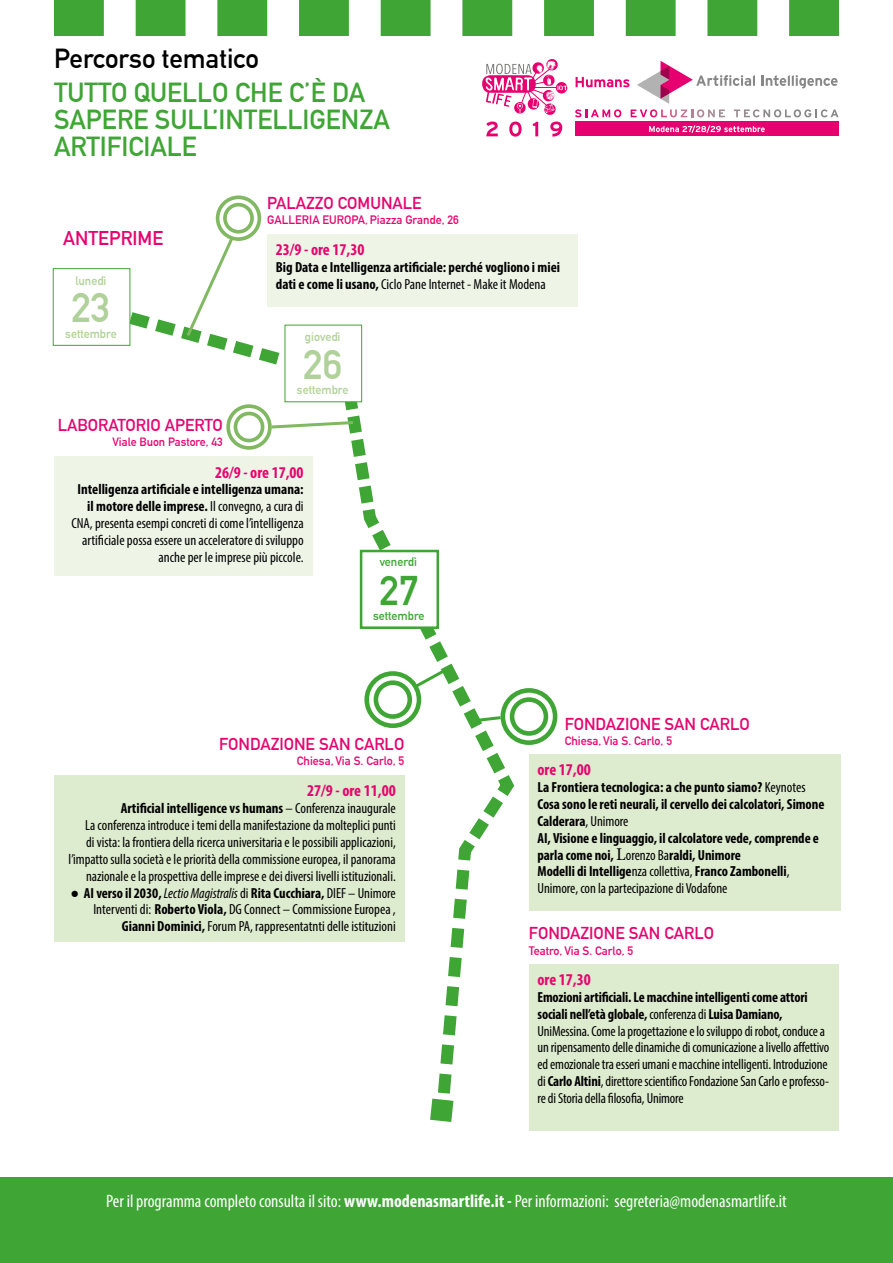
<style>
.page{position:relative;width:893px;height:1263px;background:#fff}
.page>*{position:absolute;margin:0;border:0;box-sizing:border-box;transform-origin:0 0}
.t1{font:700 40.5px "DIN Alternate";color:#b0d199}
.t2{font:700 40.5px "DIN Alternate";color:#3fa535}
.t3{font:700 27px/27px "DIN Alternate";color:#3fa535}
.t4{font:700 27px "DIN Alternate";color:#000}
.t5{font:700 19.5px "DIN Alternate";color:#e5056f}
.t6{font:condensed 18px "Myriad Pro";color:#fff}
.t7{font:700 16.8px "DIN Alternate";color:#e5056f}
.t8{font:700 condensed 16.5px "Myriad Pro";color:#e5056f}
.t9{font:condensed 14.7px/17px "Myriad Pro";color:#000;text-align:right}
.t10{font:700 condensed 14.7px/17px "Myriad Pro";letter-spacing:-.005em;color:#000}
.t11{font:700 12px "DIN Alternate";color:#e5056f}
.t12{font:700 12px "DIN Alternate";color:#b0d199}
.t13{font:700 12px "DIN Alternate";color:#3fa535}
.t14{font:700 11.85px "DIN Alternate";color:#e5056f}
.s1{font-weight:400}
.s2{font-weight:700}
.s3{font-family:"Arial";font-weight:900;font-stretch:normal}
.s4{font-style:italic}
.s5{font-family:"Minion Pro";font-weight:400;font-stretch:normal;font-size:18px}
</style>
<div class="page">
<svg style="left:54px;top:0;width:785px;height:36px"></svg>
<div style="left:575px;top:121px;width:264px;height:15px;background:#e6006f"></div>
<svg style="left:649px;top:125px;width:116px;height:8px"></svg>
<svg style="left:575px;top:61px;width:263px;height:56px"></svg>
<svg style="left:486px;top:122px;width:12px;height:14px"></svg>
<svg style="left:509px;top:122px;width:13px;height:15px"></svg>
<svg style="left:533px;top:122px;width:5px;height:14px"></svg>
<svg style="left:550px;top:122px;width:12px;height:15px"></svg>
<svg style="left:482px;top:75px;width:54px;height:18px"></svg>
<svg style="left:486px;top:59px;width:81px;height:56px"></svg>
<div style="left:0;top:1177px;width:893px;height:86px;background:#3fa535"></div>
<div style="left:501px;top:688px;width:56px;height:57px;border:5px solid #3fa535;border-radius:50%"></div>
<div style="left:510px;top:697px;width:38px;height:39px;border:5px solid #3fa535;border-radius:50%"></div>
<div style="left:54px;top:775px;width:350px;height:167px;background:#ddebce"></div>
<div style="left:529px;top:964px;width:310px;height:167px;background:#ddebce"></div>
<div style="left:267px;top:234px;width:311px;height:73px;background:#eef5e7"></div>
<div style="left:54px;top:457px;width:258px;height:119px;background:#eef5e7"></div>
<div style="left:216px;top:195px;width:45px;height:46px;border:4px solid #81b963;border-radius:50%"></div>
<div style="left:223px;top:203px;width:31px;height:31px;border:4px solid #81b963;border-radius:50%"></div>
<svg style="left:116px;top:234px;width:402px;height:888px"></svg>
<div style="left:53px;top:268px;width:77px;height:78px;background:#fff;border:1px solid #3fa535"></div>
<div style="left:285px;top:325px;width:77px;height:77px;background:#fff;border:1px solid #3fa535"></div>
<div style="left:360px;top:550px;width:79px;height:79px;background:#fff;border:3px solid #3fa535"></div>
<div style="left:529px;top:754px;width:311px;height:157px;background:#ddebce"></div>
<h2 class="t4" style="left:54px;top:38px;width:206px">Percorso tematico</h2>
<h2 class="t3" style="left:54px;top:77px;width:337px">TUTTO QUELLO CHE C’È DA<br>SAPERE SULL’INTELLIGENZA<br>ARTIFICIALE</h2>
<h3 class="t5" style="left:63px;top:223px;width:101px">ANTEPRIME</h3>
<p class="t12" style="left:75px;top:271px;width:33px">lunedì</p>
<h1 class="t1" style="left:72px;top:277px;width:40px">23</h1>
<p class="t12" style="left:65px;top:324px;width:53px">settembre</p>
<p class="t7" style="left:58px;top:413px;width:167px">LABORATORIO APERTO</p>
<p class="t14" style="left:113px;top:433px;width:112px">Viale Buon Pastore, 43</p>
<p class="t7" style="left:267px;top:190px;width:156px">PALAZZO COMUNALE</p>
<p class="t11" style="left:267px;top:211px;width:193px">GALLERIA EUROPA, Piazza Grande, 26</p>
<p class="t8" style="left:276px;top:239px;width:90px">23/9 - ore 17,30</p>
<p class="t10" style="left:276px;top:258px;width:286px">Big Data e Intelligenza artificiale: perché vogliono i miei dati e come li usano, <span class="s1">Ciclo Pane Internet - Make it Modena</span></p>
<p class="t12" style="left:305px;top:328px;width:37px">giovedì</p>
<h1 class="t1" style="left:303px;top:334px;width:40px">26</h1>
<p class="t12" style="left:297px;top:381px;width:53px">settembre</p>
<p class="t8" style="left:215px;top:462px;width:90px">26/9 - ore 17,00</p>
<p class="t9" style="left:71px;top:481px;width:234px"><span class="s2">Intelligenza artificiale e intelligenza umana: il motore delle imprese.</span> Il convegno, a cura di CNA, presenta esempi concreti di come l’intelligenza artificiale possa essere un acceleratore di sviluppo anche per le imprese più piccole.</p>
<p class="t13" style="left:380px;top:552px;width:39px">venerdì</p>
<h1 class="t2" style="left:379px;top:560px;width:40px">27</h1>
<p class="t13" style="left:373px;top:607px;width:53px">settembre</p>
<p class="t7" style="left:219px;top:731px;width:187px">FONDAZIONE SAN CARLO</p>
<p class="t11" style="left:297px;top:752px;width:109px">Chiesa, Via S. Carlo, 5</p>
<p class="t8" style="left:307px;top:780px;width:90px">27/9 - ore 11,00</p>
<p class="t9" style="left:69px;top:800px;width:329px"><span class="s2">Artificial intelligence vs humans</span> – Conferenza inaugurale<br>La conferenza introduce i temi della manifestazione da molteplici punti<br>di vista: la frontiera della ricerca universitaria e le possibili applicazioni, l’impatto sulla società e le priorità della commissione europea, il panorama nazionale e la prospettiva delle imprese e dei diversi livelli istituzionali.</p>
<p class="t9" style="left:70px;top:884px;width:327px"><span class="s3">●</span> <span class="s2">AI verso il 2030,</span> <span class="s4">Lectio Magistralis</span> di <span class="s2">Rita Cucchiara,</span> DIEF – Unimore<br>Interventi di: <span class="s2">Roberto Viola,</span> DG Connect – Commissione Europea ,<br><span class="s2">Gianni Dominici,</span> Forum PA, rappresentatnti delle istituzioni</p>
<p class="t7" style="left:565px;top:711px;width:187px">FONDAZIONE SAN CARLO</p>
<p class="t11" style="left:565px;top:732px;width:109px">Chiesa, Via S. Carlo, 5</p>
<p class="t8" style="left:537px;top:759px;width:55px">ore 17,00</p>
<p class="t10" style="left:537px;top:778px;width:288px">La Frontiera tecnologica: a che punto siamo? <span class="s1">Keynotes </span>Cosa sono le reti neurali, il cervello dei calcolatori,Simone Calderara<span class="s1">, Unimore<br></span>AI, Visione e linguaggio, il calcolatore vede, comprende e parla come noi, <span class="s5">L</span><span class="s1">orenzo Ba</span>raldi, Unimore<br>Modelli di Intellige<span class="s1">nza collettiva,</span> Franco Zambonelli<span class="s1">, Unimore, con la partecipazione di Vodafone</span></p>
<p class="t7" style="left:529px;top:920px;width:187px">FONDAZIONE SAN CARLO</p>
<p class="t11" style="left:529px;top:942px;width:106px">Teatro, Via S. Carlo, 5</p>
<p class="t8" style="left:537px;top:969px;width:55px">ore 17,30</p>
<p class="t9" style="left:537px;top:988px;width:293px;text-align:left"><span class="s2">Emozioni artificiali. Le macchine intelligenti come attori sociali nell’età globale,</span> conferenza di <span class="s2">Luisa Damiano, </span>UniMessina. Come la progettazione e lo sviluppo di robot, conduce a un ripensamento delle dinamiche di comunicazione a livello affettivo ed emozionale tra esseri umani e macchine intelligenti. Introduzione di <span class="s2">Carlo Altini</span>, direttore scientifico Fondazione San Carlo e professo&shy;re di Storia della filosofia, Unimore</p>
<p class="t6" style="left:106px;top:1190px;width:682px">Per il programma completo consulta il sito: <span class="s2">www.modenasmartlife.it -</span> Per informazioni: segreteria@modenasmartlife.it</p>
</div>
